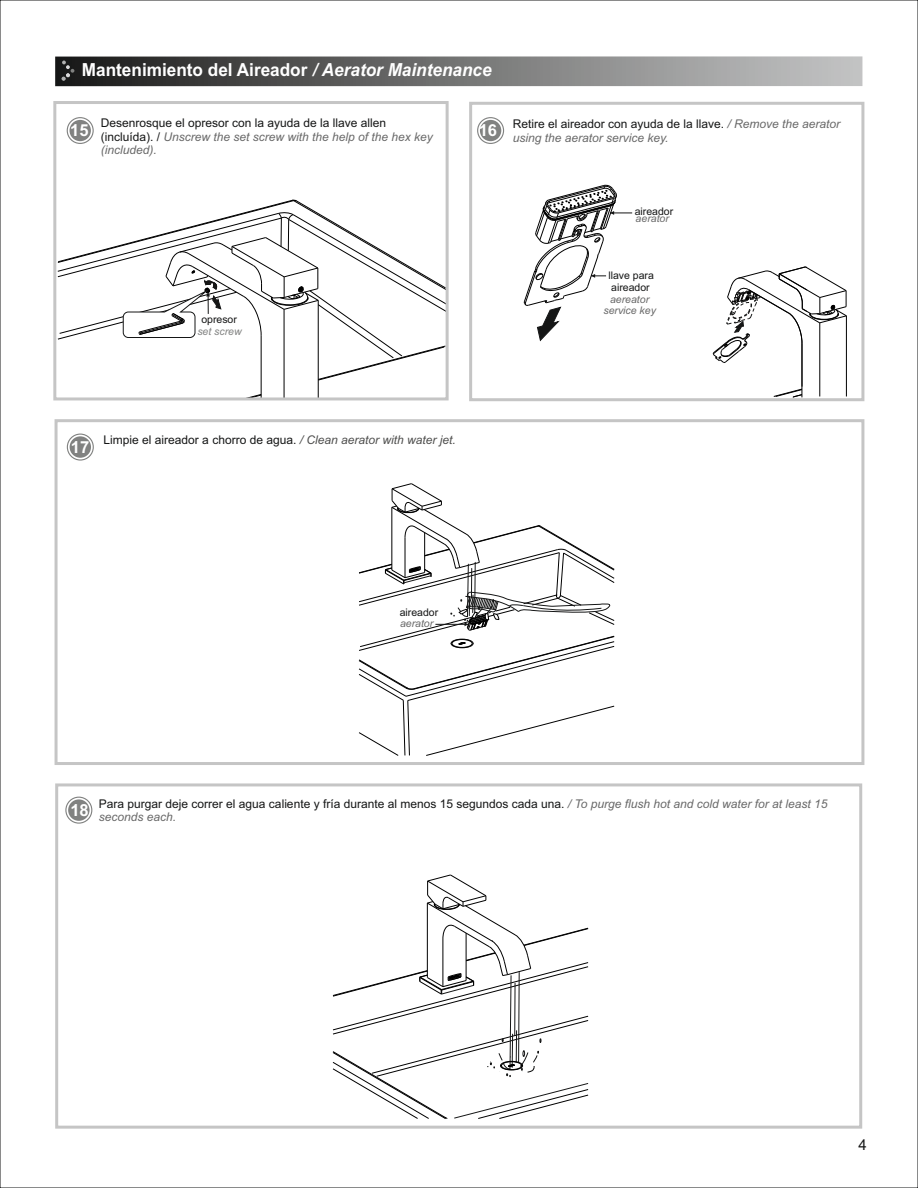
<style>
.page{position:relative;width:918px;height:1188px;background:#fff}
.page>*{position:absolute;margin:0;border:0;box-sizing:border-box;transform-origin:0 0}
.t1{font:700 18px "Arial";color:#fff;scale:.95 1}
.t2{font:700 16.65px "Arial";color:#fff}
.t3{font:700 16.5px "Arial";color:#fff}
.t4{font:15px "Arial";color:#151616}
.t5{font:12px/13.4px "Arial";color:#151616}
.t6{font:italic 12px/13.4px "Arial";color:#686868}
.t7{font:10.5px/11.7px "Arial";color:#151616}
.t8{font:italic 10.5px/11.7px "Arial";color:#686868;text-align:center}
.t9{font:italic 10.5px "Arial";color:#818281}
.s1{font-style:italic}
.s2{font-style:italic;color:#686868}
.s3{font-style:normal;color:#151616}
.s4{font-style:italic;color:#4e4e4d}
</style>
<div class="page">
<div style="left:469px;top:102px;width:395px;height:299px;border:3px solid #c5c5c5"></div>
<hr style="left:318px;top:300px;width:1px;height:99px;background:#000">
<hr style="left:261px;top:335px;width:1px;height:64px;background:#000">
<hr style="left:284px;top:309px;width:1px;height:90px;background:#000">
<svg style="left:253px;top:394px;width:9px;height:2px"></svg>
<div style="left:67px;top:117px;width:27px;height:27px;border:1px solid #818281;border-radius:50%"></div>
<div style="left:70px;top:120px;width:21px;height:21px;background:#818281;border-radius:50%"></div>
<div style="left:477px;top:117px;width:27px;height:27px;border:1px solid #818281;border-radius:50%"></div>
<div style="left:480px;top:120px;width:21px;height:21px;background:#818281;border-radius:50%"></div>
<div style="left:55px;top:56px;width:807px;height:30px;background:linear-gradient(to right,#1b1b1a,#c8c9c9)"></div>
<svg style="left:62px;top:61px;width:12px;height:20px"></svg>
<svg style="left:524px;top:185px;width:108px;height:156px"></svg>
<hr style="left:846px;top:316px;width:1px;height:80px;background:#000">
<hr style="left:802px;top:343px;width:1px;height:54px;background:#000">
<hr style="left:820px;top:323px;width:1px;height:73px;background:#000">
<svg style="left:773px;top:389px;width:29px;height:9px"></svg>
<svg style="left:713px;top:266px;width:134px;height:97px"></svg>
<svg style="left:57px;top:200px;width:388px;height:180px"></svg>
<div style="left:67px;top:434px;width:27px;height:27px;border:1px solid #818281;border-radius:50%"></div>
<div style="left:70px;top:436px;width:21px;height:22px;background:#818281;border-radius:50%"></div>
<div style="left:65px;top:797px;width:27px;height:27px;border:1px solid #818281;border-radius:50%"></div>
<div style="left:68px;top:799px;width:22px;height:22px;background:#818281;border-radius:50%"></div>
<svg style="left:359px;top:483px;width:256px;height:273px"></svg>
<svg style="left:333px;top:875px;width:256px;height:244px"></svg>
<div style="left:55px;top:419px;width:809px;height:346px;border:3px solid #c5c5c5"></div>
<div style="left:55px;top:783px;width:807px;height:346px;border:3px solid #c5c5c5"></div>
<div style="left:53px;top:101px;width:396px;height:299px;border:3px solid #c5c5c5"></div>
<h1 class="t1" style="left:82px;top:63px;width:433px">Mantenimiento del Aireador <span class="s1">/ Aerator Maintenance</span></h1>
<p class="t5" style="left:101px;top:118px;width:334px">Desenrosque el opresor con la ayuda de la llave allen (incluída). / <span class="s2">Unscrew the set screw with the help of the hex key (included).</span></p>
<h3 class="t3" style="left:70px;top:124px;width:20px">15</h3>
<h3 class="t3" style="left:479px;top:124px;width:20px">16</h3>
<p class="t6" style="left:513px;top:119px;width:329px"><span class="s3">Retire el aireador con ayuda de la llave.</span> / Remove the aerator using the aerator service key.</p>
<p class="t7" style="left:201px;top:314px;width:37px">opresor</p>
<p class="t9" style="left:197px;top:327px;width:46px">set screw</p>
<p class="t7" style="left:635px;top:207px;width:40px">aireador</p>
<p class="t8" style="left:636px;top:214px;width:35px">aerator</p>
<p class="t7" style="left:608px;top:271px;width:47px">llave para aireador</p>
<p class="t8" style="left:603px;top:294px;width:54px">aereator service key</p>
<h2 class="t2" style="left:71px;top:441px;width:20px">17</h2>
<p class="t5" style="left:104px;top:435px;width:354px">Limpie el aireador a chorro de agua. <span class="s4">/ Clean aerator with water jet.</span></p>
<p class="t7" style="left:400px;top:608px;width:40px">aireador</p>
<p class="t8" style="left:400px;top:618px;width:35px">aerator</p>
<h2 class="t2" style="left:70px;top:804px;width:20px">18</h2>
<p class="t5" style="left:99px;top:798px;width:730px">Para purgar deje correr el agua caliente y fría durante al menos 15 segundos cada una. <span class="s2">/ To purge flush hot and cold water for at least 15 seconds each.</span></p>
<p class="t4" style="left:859px;top:1139px;width:10px">4</p>
</div>
